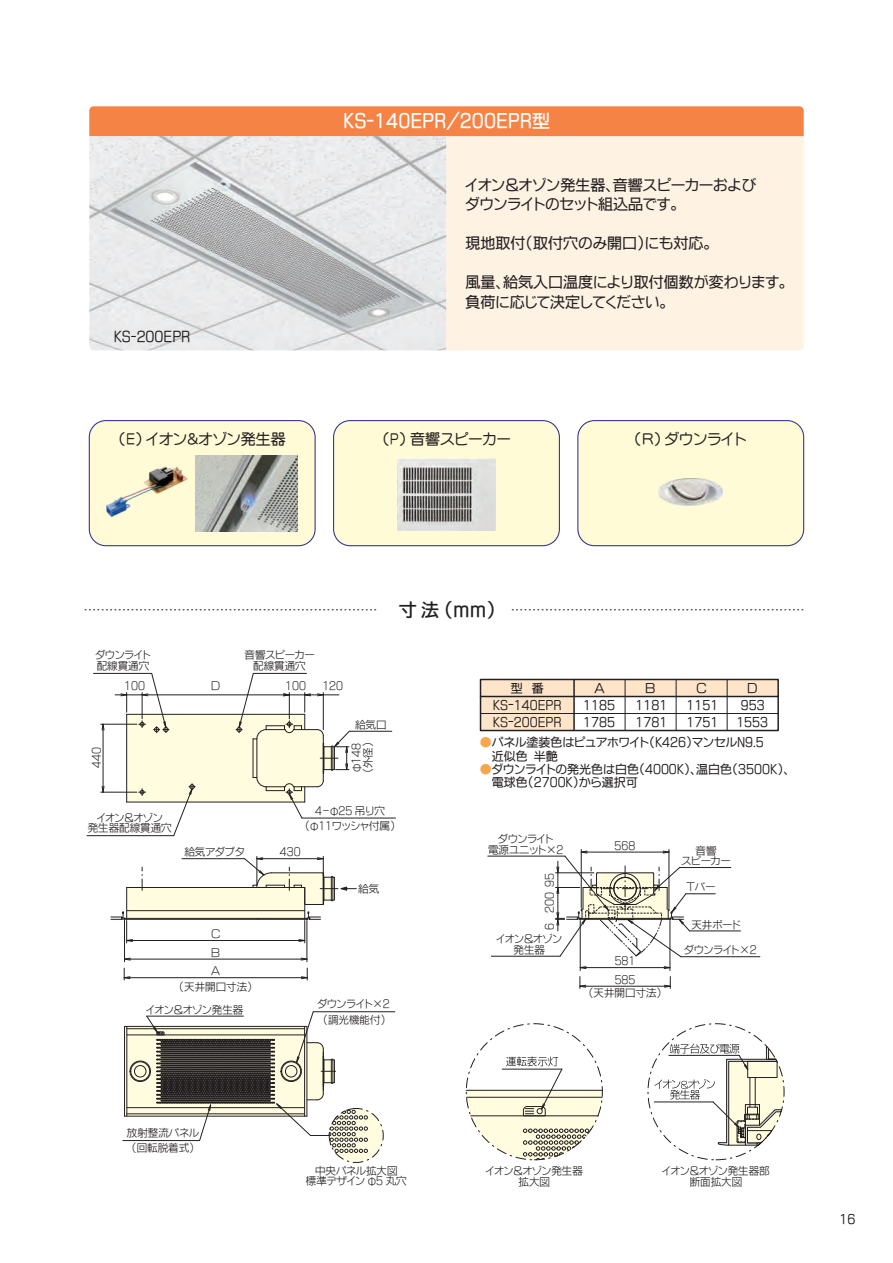
<style>
.page{position:relative;width:893px;height:1263px;background:#fff}
.page>*{position:absolute;margin:0;border:0;box-sizing:border-box;transform-origin:0 0}
.t1{font:18px "FGP Kaku Gothic Ca B";color:#fff}
.t2{font:18px "FGP Kaku Gothic Ca B";color:#231f20}
.t3{font:15px/19.5px "FGP Kaku Gothic Ca M";color:#231f20}
.t4{font:15px "FGP Maru Gothic Ca M";color:#231f20}
.t5{font:13.5px "FGP Kaku Gothic Ca M";color:#231f20}
.t6{font:12px/13.2px "FGP Kaku Gothic Ca M";color:#231f20}
.t7{font:10.5px/10.5px "FGP Kaku Gothic Ca L";color:#231f20;text-align:center}
.s1{font-size:13.5px}
.s2{color:#f9a64a}
</style>
<div class="page">
<img style="left:89px;top:136px;width:357px;height:214px">
<div style="left:577px;top:420px;width:227px;height:126px;background:#fffbd6;border:1px solid #2e3092;border-radius:16px"></div>
<img style="left:659px;top:479px;width:64px;height:26px">
<div style="left:446px;top:136px;width:358px;height:214px;background:#fef2e3"></div>
<div style="left:89px;top:106px;width:715px;height:30px;background:#f58345"></div>
<svg style="left:512px;top:609px;width:292px;height:1px"></svg>
<svg style="left:85px;top:609px;width:292px;height:1px"></svg>
<hr style="left:681px;top:956px;width:79px;height:1px;background:#231f20">
<hr style="left:349px;top:731px;width:43px;height:1px;background:#231f20">
<hr style="left:124px;top:920px;width:1px;height:42px;background:#231f20">
<hr style="left:307px;top:920px;width:1px;height:42px;background:#231f20">
<hr style="left:130px;top:959px;width:171px;height:1px;background:#231f20">
<svg style="left:125px;top:957px;width:6px;height:4px"></svg>
<svg style="left:300px;top:957px;width:8px;height:4px"></svg>
<hr style="left:130px;top:977px;width:171px;height:1px;background:#231f20">
<svg style="left:124px;top:968px;width:7px;height:12px"></svg>
<svg style="left:301px;top:968px;width:7px;height:12px"></svg>
<hr style="left:313px;top:1011px;width:82px;height:1px;background:#231f20">
<hr style="left:581px;top:849px;width:1px;height:59px;background:#231f20">
<hr style="left:669px;top:849px;width:1px;height:59px;background:#231f20">
<hr style="left:586px;top:986px;width:78px;height:1px;background:#231f20">
<svg style="left:579px;top:976px;width:7px;height:12px"></svg>
<svg style="left:664px;top:976px;width:7px;height:12px"></svg>
<hr style="left:580px;top:920px;width:1px;height:50px;background:#231f20">
<hr style="left:670px;top:920px;width:1px;height:50px;background:#231f20">
<hr style="left:586px;top:967px;width:78px;height:1px;background:#231f20">
<svg style="left:580px;top:966px;width:7px;height:3px"></svg>
<svg style="left:663px;top:966px;width:8px;height:3px"></svg>
<hr style="left:690px;top:931px;width:50px;height:1px;background:#231f20">
<hr style="left:124px;top:1026px;width:1px;height:90px;background:#231f20">
<hr style="left:123px;top:1140px;width:77px;height:1px;background:#231f20">
<hr style="left:491px;top:956px;width:69px;height:1px;background:#231f20">
<svg style="left:555px;top:850px;width:160px;height:107px"></svg>
<div style="left:644px;top:888px;width:11px;height:7px;border:1px dashed #231f20"></div>
<hr style="left:680px;top:867px;width:51px;height:1px;background:#231f20">
<div style="left:329px;top:1108px;width:54px;height:55px;background:#fffce0;border:1px dashed #231f20;border-radius:50%"></div>
<svg style="left:125px;top:1011px;width:243px;height:142px"></svg>
<hr style="left:87px;top:835px;width:87px;height:1px;background:#231f20">
<hr style="left:488px;top:856px;width:77px;height:1px;background:#231f20">
<hr style="left:93px;top:673px;width:59px;height:1px;background:#231f20">
<hr style="left:101px;top:724px;width:36px;height:1px;background:#231f20">
<hr style="left:101px;top:792px;width:36px;height:1px;background:#231f20">
<hr style="left:103px;top:730px;width:1px;height:56px;background:#231f20">
<svg style="left:101px;top:723px;width:4px;height:8px"></svg>
<svg style="left:101px;top:786px;width:4px;height:7px"></svg>
<svg style="left:115px;top:673px;width:235px;height:163px"></svg>
<hr style="left:302px;top:818px;width:93px;height:1px;background:#231f20">
<svg style="left:110px;top:856px;width:246px;height:87px"></svg>
<svg style="left:466px;top:1056px;width:136px;height:104px"></svg>
<svg style="left:654px;top:1044px;width:130px;height:102px"></svg>
<div style="left:480px;top:679px;width:94px;height:51px;background:#fee5ca"></div>
<div style="left:574px;top:679px;width:204px;height:17px;background:#fee5ca"></div>
<div style="left:480px;top:679px;width:299px;height:52px;border:1px solid #231f20"></div>
<hr style="left:480px;top:696px;width:298px;height:1px;background:#231f20">
<hr style="left:480px;top:713px;width:298px;height:1px;background:#231f20">
<hr style="left:625px;top:679px;width:1px;height:51px;background:#231f20">
<hr style="left:573px;top:679px;width:2px;height:51px;background:#231f20">
<hr style="left:676px;top:679px;width:1px;height:51px;background:#231f20">
<hr style="left:727px;top:679px;width:1px;height:51px;background:#231f20">
<div style="left:333px;top:420px;width:227px;height:126px;background:#fffbd6;border:1px solid #2e3092;border-radius:16px"></div>
<div style="left:89px;top:420px;width:227px;height:126px;background:#fffbd6;border:1px solid #2e3092;border-radius:16px"></div>
<img style="left:107px;top:467px;width:81px;height:50px">
<img style="left:196px;top:455px;width:102px;height:77px">
<img style="left:398px;top:458px;width:97px;height:72px">
<h1 class="t1" style="left:343px;top:112px;width:208px">KS‐140EPR/200EPR型</h1>
<p class="t5" style="left:114px;top:330px;width:78px">KS‐200EPR</p>
<h2 class="t3" style="left:466px;top:175px;width:292px">イオン＆オゾン発生器、音響スピーカーおよびダウンライトのセット組込品です。</h2>
<h2 class="t3" style="left:466px;top:234px;width:247px">現地取付（取付穴のみ開口）にも対応。</h2>
<h2 class="t3" style="left:466px;top:273px;width:322px">風量、給気入口温度により取付個数が変わります。負荷に応じて決定してください。</h2>
<h2 class="t4" style="left:119px;top:431px;width:169px">（E） イオン＆オゾン発生器</h2>
<h2 class="t4" style="left:382px;top:431px;width:130px">（P） 音響スピーカー</h2>
<h2 class="t4" style="left:634px;top:431px;width:114px">（Ｒ） ダウンライト</h2>
<p class="t7" style="left:95px;top:650px;width:57px;text-align:left">ダウンライト配線貫通穴</p>
<p class="t7" style="left:245px;top:650px;width:72px">音響スピーカー配線貫通穴</p>
<p class="t7" style="left:124px;top:680px;width:22px">100</p>
<p class="t7" style="left:285px;top:680px;width:22px">100</p>
<p class="t7" style="left:322px;top:680px;width:22px">120</p>
<p class="t7" style="left:211px;top:680px;width:11px">Ｄ</p>
<p class="t7" style="left:91px;top:768px;width:22px;rotate:-90deg">440</p>
<p class="t7" style="left:355px;top:719px;width:33px">給気口</p>
<p class="t7" style="left:351px;top:773px;width:33px;line-height:11.6px;text-align:left;rotate:-90deg">φ148（外径）</p>
<h1 class="t2" style="left:399px;top:601px;width:99px">寸 法 （ｍｍ）</h1>
<p class="t6" style="left:511px;top:681px;width:34px">型　番</p>
<p class="t6" style="left:594px;top:681px;width:12px">Ａ</p>
<p class="t6" style="left:645px;top:681px;width:12px">Ｂ</p>
<p class="t6" style="left:696px;top:681px;width:12px">Ｃ</p>
<p class="t6" style="left:747px;top:681px;width:12px">Ｄ</p>
<p class="t6" style="left:583px;top:698px;width:33px">1185</p>
<p class="t6" style="left:635px;top:698px;width:33px">1181</p>
<p class="t6" style="left:686px;top:698px;width:33px">1151</p>
<p class="t6" style="left:741px;top:698px;width:25px">953</p>
<p class="t6" style="left:583px;top:715px;width:33px">1785</p>
<p class="t6" style="left:635px;top:715px;width:33px">1781</p>
<p class="t6" style="left:686px;top:715px;width:33px">1751</p>
<p class="t6" style="left:736px;top:715px;width:33px">1553</p>
<p class="t6" style="left:493px;top:697px;width:70px;line-height:17px">KS<span class="s1">‐</span>140EPR<br>KS<span class="s1">‐</span>200EPR</p>
<p class="t6" style="left:480px;top:736px;width:285px"><span class="s2">●</span>パネル塗装色はピュアホワイト（K426）マンセルN9.5　 近似色 半艶</p>
<p class="t6" style="left:480px;top:762px;width:311px"><span class="s2">●</span>ダウンライトの発光色は白色（4000K）、温白色（3500K）、　 電球色（2700K）から選択可</p>
<p class="t7" style="left:88px;top:812px;width:86px">イオン＆オゾン<br>発生器配線貫通穴</p>
<p class="t7" style="left:184px;top:847px;width:62px">給気アダプタ</p>
<p class="t7" style="left:211px;top:928px;width:11px">Ｃ</p>
<p class="t7" style="left:211px;top:947px;width:11px">Ｂ</p>
<p class="t7" style="left:211px;top:966px;width:10px">Ａ</p>
<p class="t7" style="left:179px;top:981px;width:75px">（天井開口寸法）</p>
<p class="t7" style="left:146px;top:1005px;width:99px">イオン＆オゾン発生器</p>
<p class="t7" style="left:305px;top:804px;width:92px;line-height:14.7px">4-φ25 吊り穴（φ11ワッシャ付属）</p>
<p class="t7" style="left:280px;top:847px;width:22px">430</p>
<p class="t7" style="left:358px;top:883px;width:22px">給気</p>
<p class="t7" style="left:317px;top:999px;width:74px">ダウンライト×2</p>
<p class="t7" style="left:323px;top:1014px;width:64px">（調光機能付）</p>
<p class="t7" style="left:127px;top:1126px;width:74px;line-height:14.4px">放射整流パネル（回転脱着式）</p>
<p class="t7" style="left:306px;top:1165px;width:102px">中央パネル拡大図<br>標準デザイン φ5 丸穴</p>
<p class="t7" style="left:488px;top:834px;width:77px">ダウンライト<br>電源ユニット×2</p>
<p class="t7" style="left:544px;top:887px;width:15px;rotate:-90deg">95</p>
<p class="t7" style="left:544px;top:913px;width:22px;rotate:-90deg">200</p>
<p class="t7" style="left:544px;top:930px;width:8px;rotate:-90deg">6</p>
<p class="t7" style="left:496px;top:934px;width:67px">イオン＆オゾン発生器</p>
<p class="t7" style="left:615px;top:840px;width:22px">568</p>
<p class="t7" style="left:615px;top:955px;width:22px">581</p>
<p class="t7" style="left:588px;top:973px;width:75px;line-height:13px">585<br>（天井開口寸法）</p>
<p class="t7" style="left:681px;top:845px;width:51px">音響<br>スピーカー</p>
<p class="t7" style="left:686px;top:882px;width:30px">Ｔバー</p>
<p class="t7" style="left:691px;top:919px;width:51px">天井ボード</p>
<p class="t7" style="left:684px;top:945px;width:74px">ダウンライト×2</p>
<p class="t7" style="left:486px;top:1165px;width:99px">イオン＆オゾン発生器拡大図</p>
<p class="t7" style="left:662px;top:1165px;width:109px">イオン＆オゾン発生器部断面拡大図</p>
<p class="t6" style="left:839px;top:1213px;width:17px">16</p>
</div>
